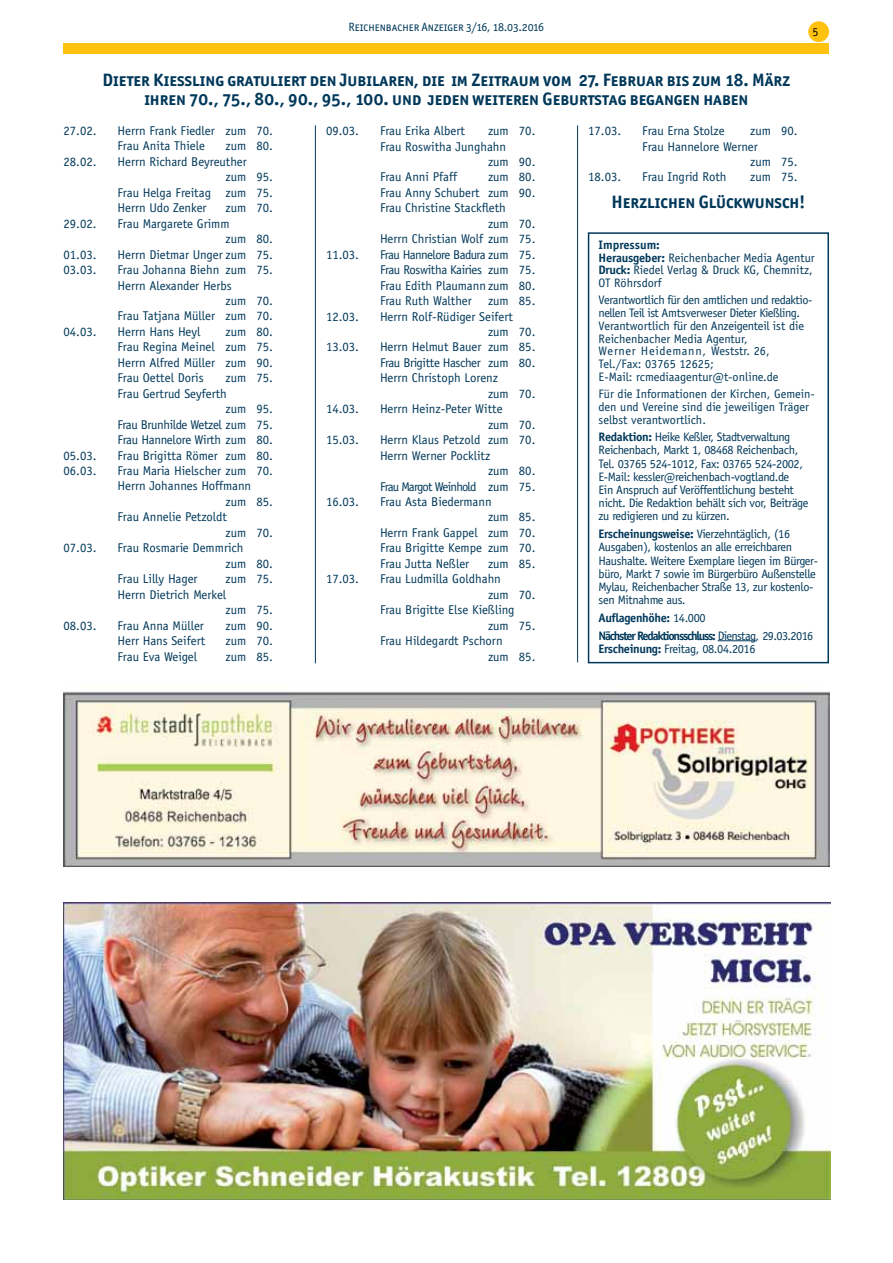
<style>
.page{position:relative;width:893px;height:1263px;background:#fff}
.page>*{position:absolute;margin:0;border:0;box-sizing:border-box;transform-origin:0 0}
.t1{font:18px/18.8px "Officina San ITC Bold SC";color:#00385a;text-align:center}
.t2{font:12.75px/15.5px "Officina Sans";color:#00385a}
.t3{font:12.75px "Officina Sans";letter-spacing:-.03em;color:#00385a}
.t4{font:12.75px "Officina Sans";letter-spacing:-.02em;color:#00385a}
.t5{font:12.75px "Officina Sans";letter-spacing:-.06em;color:#00385a}
.t6{font:12.3px/13.2px "Officina Sans";letter-spacing:-.03em;color:#00385a}
.t7{font:12.3px/12.8px "Officina Sans";color:#00385a}
.t8{font:700 12.3px/17.7px "Officina Sans";letter-spacing:-.1em;color:#00385a}
.t9{font:12px "Officina San ITC Book SC";color:#00385a}
.t10{font:12px "Officina Sans";color:#000}
.s1{font-weight:700}
.s2{font-weight:400}
</style>
<div class="page">
<div style="left:809px;top:22px;width:19px;height:19px;background:#ffc20e;border-radius:50%"></div>
<div style="left:808px;top:21px;width:21px;height:21px;border:2px solid #ffc20e;border-radius:50%"></div>
<div style="left:64px;top:44px;width:765px;height:10px;background:#ffc20e"></div>
<div style="left:588px;top:232px;width:241px;height:431px;border:2px solid #00385a"></div>
<hr style="left:718px;top:640px;width:38px;height:1px;background:#00385a">
<hr style="left:315px;top:125px;width:1px;height:538px;background:#00385a">
<hr style="left:577px;top:125px;width:1px;height:537px;background:#00385a">
<img style="left:64px;top:691px;width:765px;height:176px">
<img style="left:64px;top:903px;width:766px;height:296px">
<p class="t9" style="left:348px;top:20px;width:197px">Reichenbacher Anzeiger 3/16, 18.03.2016</p>
<p class="t10" style="left:812px;top:25px;width:7px">5</p>
<h1 class="t1" style="left:103px;top:71px;width:689px">Dieter Kießling gratuliert den Jubilaren, die im Zeitraum vom 27. Februar bis zum 18. März ihren 70., 75., 80., 90., 95., 100. und jeden weiteren Geburtstag begangen haben</h1>
<p class="t2" style="left:64px;top:123px;width:35px">27.02.</p>
<p class="t2" style="left:118px;top:123px;width:157px">Herrn Frank Fiedler zum 70.<br>Frau Anita Thiele</p>
<p class="t2" style="left:226px;top:138px;width:49px">zum 80.</p>
<p class="t2" style="left:64px;top:154px;width:35px">28.02.</p>
<p class="t2" style="left:118px;top:154px;width:131px">Herrn Richard Beyreuther</p>
<p class="t2" style="left:226px;top:169px;width:49px">zum 95.</p>
<p class="t2" style="left:118px;top:185px;width:157px">Frau Helga Freitag zum 75.</p>
<p class="t2" style="left:118px;top:200px;width:91px">Herrn Udo Zenker</p>
<p class="t2" style="left:226px;top:200px;width:49px">zum 70.</p>
<p class="t2" style="left:64px;top:216px;width:35px">29.02.</p>
<p class="t2" style="left:226px;top:216px;width:49px;text-indent:-108px">Frau Margarete Grimm<br>zum 80.</p>
<p class="t2" style="left:64px;top:247px;width:35px">01.03.</p>
<p class="t2" style="left:118px;top:247px;width:157px">Herrn Dietmar Unger zum 75.</p>
<p class="t2" style="left:64px;top:262px;width:35px">03.03.</p>
<p class="t2" style="left:118px;top:262px;width:157px">Frau Johanna Biehn zum 75.</p>
<p class="t2" style="left:118px;top:278px;width:116px">Herrn Alexander Herbs</p>
<p class="t2" style="left:226px;top:293px;width:49px">zum 70.</p>
<p class="t2" style="left:118px;top:308px;width:157px">Frau Tatjana Müller zum 70.</p>
<p class="t2" style="left:64px;top:324px;width:35px">04.03.</p>
<p class="t2" style="left:118px;top:324px;width:84px">Herrn Hans Heyl</p>
<p class="t2" style="left:118px;top:324px;width:157px;text-align:justify;text-indent:108px">zum 80.<br>Frau Regina Meinel zum 75.<br>Herrn Alfred Müller zum 90.<br>Frau Oettel Doris</p>
<p class="t2" style="left:226px;top:370px;width:49px">zum 75.</p>
<p class="t2" style="left:118px;top:386px;width:111px">Frau Gertrud Seyferth</p>
<p class="t2" style="left:226px;top:401px;width:49px">zum 95.</p>
<p class="t3" style="left:118px;top:417px;width:157px">Frau Brunhilde Wetzel zum 75.</p>
<p class="t4" style="left:118px;top:432px;width:157px">Frau Hannelore Wirth zum 80.</p>
<p class="t2" style="left:64px;top:447px;width:35px">05.03.</p>
<p class="t2" style="left:118px;top:447px;width:157px">Frau Brigitta Römer zum 80.</p>
<p class="t2" style="left:64px;top:463px;width:35px">06.03.</p>
<p class="t2" style="left:118px;top:463px;width:157px">Frau Maria Hielscher zum 70.</p>
<p class="t2" style="left:118px;top:478px;width:135px">Herrn Johannes Hoffmann</p>
<p class="t2" style="left:226px;top:494px;width:49px">zum 85.</p>
<p class="t2" style="left:118px;top:509px;width:111px">Frau Annelie Petzoldt</p>
<p class="t2" style="left:226px;top:525px;width:49px">zum 70.</p>
<p class="t2" style="left:64px;top:540px;width:35px">07.03.</p>
<p class="t2" style="left:118px;top:540px;width:127px">Frau Rosmarie Demmrich</p>
<p class="t2" style="left:226px;top:556px;width:49px">zum 80.</p>
<p class="t2" style="left:118px;top:571px;width:82px">Frau Lilly Hager</p>
<p class="t2" style="left:226px;top:571px;width:49px">zum 75.</p>
<p class="t2" style="left:118px;top:587px;width:110px">Herrn Dietrich Merkel</p>
<p class="t2" style="left:226px;top:602px;width:49px">zum 75.</p>
<p class="t2" style="left:64px;top:617px;width:35px">08.03.</p>
<p class="t2" style="left:118px;top:617px;width:88px">Frau Anna Müller</p>
<p class="t2" style="left:226px;top:617px;width:49px">zum 90.</p>
<p class="t2" style="left:118px;top:633px;width:89px">Herr Hans Seifert</p>
<p class="t2" style="left:226px;top:633px;width:49px">zum 70.</p>
<p class="t2" style="left:118px;top:649px;width:81px">Frau Eva Weigel</p>
<p class="t2" style="left:226px;top:649px;width:49px">zum 85.</p>
<p class="t2" style="left:326px;top:123px;width:35px">09.03.</p>
<p class="t2" style="left:380px;top:123px;width:87px">Frau Erika Albert</p>
<p class="t2" style="left:488px;top:123px;width:49px">zum 70.</p>
<p class="t2" style="left:380px;top:139px;width:128px">Frau Roswitha Junghahn</p>
<p class="t2" style="left:488px;top:154px;width:49px">zum 90.</p>
<p class="t2" style="left:380px;top:169px;width:79px">Frau Anni Pfaff</p>
<p class="t2" style="left:488px;top:169px;width:49px">zum 80.</p>
<p class="t2" style="left:380px;top:185px;width:157px">Frau Anny Schubert zum 90.</p>
<p class="t2" style="left:380px;top:200px;width:127px">Frau Christine Stackfleth</p>
<p class="t2" style="left:488px;top:216px;width:49px">zum 70.</p>
<p class="t2" style="left:380px;top:231px;width:157px">Herrn Christian Wolf zum 75.</p>
<p class="t2" style="left:326px;top:247px;width:35px">11.03.</p>
<p class="t2" style="left:380px;top:247px;width:157px;text-align:justify">Frau Hannelore Badura zum 75.<br>Frau Roswitha Kairies zum 75.<br>Frau Edith Plaumann zum 80.<br>Frau Ruth Walther</p>
<p class="t2" style="left:488px;top:293px;width:49px">zum 85.</p>
<p class="t2" style="left:326px;top:309px;width:35px">12.03.</p>
<p class="t2" style="left:488px;top:309px;width:49px;text-indent:-108px">Herrn Rolf-Rüdiger Seifert zum 70.</p>
<p class="t2" style="left:326px;top:339px;width:35px">13.03.</p>
<p class="t2" style="left:380px;top:339px;width:157px">Herrn Helmut Bauer zum 85.</p>
<p class="t3" style="left:380px;top:355px;width:157px">Frau Brigitte Hascher zum 80.</p>
<p class="t2" style="left:380px;top:370px;width:120px">Herrn Christoph Lorenz</p>
<p class="t2" style="left:488px;top:386px;width:49px">zum 70.</p>
<p class="t2" style="left:326px;top:401px;width:35px">14.03.</p>
<p class="t2" style="left:488px;top:401px;width:49px;text-indent:-108px">Herrn Heinz-Peter Witte<br>zum 70.</p>
<p class="t2" style="left:326px;top:432px;width:35px">15.03.</p>
<p class="t2" style="left:380px;top:432px;width:157px">Herrn Klaus Petzold zum 70.</p>
<p class="t2" style="left:380px;top:448px;width:112px">Herrn Werner Pocklitz</p>
<p class="t2" style="left:488px;top:463px;width:49px">zum 80.</p>
<p class="t5" style="left:380px;top:479px;width:157px">Frau Margot Weinhold zum 75.</p>
<p class="t2" style="left:326px;top:494px;width:35px">16.03.</p>
<p class="t2" style="left:380px;top:494px;width:113px">Frau Asta Biedermann</p>
<p class="t2" style="left:488px;top:509px;width:49px">zum 85.</p>
<p class="t2" style="left:380px;top:525px;width:157px">Herrn Frank Gappel zum 70.</p>
<p class="t2" style="left:380px;top:540px;width:157px">Frau Brigitte Kempe zum 70.</p>
<p class="t2" style="left:380px;top:556px;width:91px">Frau Jutta Neßler</p>
<p class="t2" style="left:488px;top:556px;width:49px">zum 85.</p>
<p class="t2" style="left:326px;top:571px;width:35px">17.03.</p>
<p class="t2" style="left:380px;top:571px;width:122px">Frau Ludmilla Goldhahn</p>
<p class="t2" style="left:488px;top:587px;width:49px">zum 70.</p>
<p class="t2" style="left:380px;top:602px;width:136px">Frau Brigitte Else Kießling</p>
<p class="t2" style="left:488px;top:618px;width:49px">zum 75.</p>
<p class="t2" style="left:380px;top:633px;width:124px">Frau Hildegardt Pschorn</p>
<p class="t2" style="left:488px;top:648px;width:49px">zum 85.</p>
<p class="t2" style="left:588px;top:123px;width:35px">17.03.</p>
<p class="t2" style="left:642px;top:123px;width:84px">Frau Erna Stolze</p>
<p class="t2" style="left:750px;top:123px;width:49px">zum 90.</p>
<p class="t2" style="left:642px;top:138px;width:117px">Frau Hannelore Werner</p>
<p class="t2" style="left:750px;top:154px;width:49px">zum 75.</p>
<p class="t2" style="left:588px;top:169px;width:35px">18.03.</p>
<p class="t2" style="left:642px;top:169px;width:86px">Frau Ingrid Roth</p>
<p class="t2" style="left:750px;top:169px;width:49px">zum 75.</p>
<h1 class="t1" style="left:612px;top:192px;width:196px">Herzlichen Glückwunsch!</h1>
<p class="t7" style="left:599px;top:238px;width:218px"><span class="s1">Impressum:<br>Herausgeber:</span> Reichenbacher Media Agentur<br><span class="s1">Druck:</span> Riedel Verlag &amp; Druck KG, Chemnitz,<br>OT Röhrsdorf</p>
<p class="t6" style="left:599px;top:294px;width:215px;line-height:12.8px">Verantwortlich für den amtlichen und redaktio&shy;nellen Teil ist Amtsverweser Dieter Kießling.<br>Verantwortlich für den Anzeigenteil ist die Reichenbacher Media Agentur,<br>Werner Heidemann, Weststr. 26, Tel./Fax: 03765 12625;<br>E-Mail: rcmediaagentur@t-online.de</p>
<p class="t7" style="left:599px;top:387px;width:218px">Für die Informationen der Kirchen, Gemein&shy;den und Vereine sind die jeweiligen Träger selbst verantwortlich.</p>
<p class="t6" style="left:599px;top:430px;width:211px"><span class="s1">Redaktion:</span> Heike Keßler, Stadtverwaltung Reichenbach, Markt 1, 08468 Reichenbach, Tel. 03765 524-1012, Fax: 03765 524-2002, E-Mail: kessler@reichenbach-vogtland.de<br>Ein Anspruch auf Veröffentlichung besteht nicht. Die Redaktion behält sich vor, Beiträge zu redigieren und zu kürzen.</p>
<p class="t6" style="left:599px;top:527px;width:221px"><span class="s1">Erscheinungsweise:</span> Vierzehntäglich, (16<br>Ausgaben), kostenlos an alle erreichbaren Haushalte. Weitere Exemplare liegen im Bürger&shy;büro, Markt 7 sowie im Bürgerbüro Außenstelle Mylau, Reichenbacher Straße 13, zur kostenlo&shy;sen Mitnahme aus.</p>
<p class="t8" style="left:599px;top:609px;width:216px">Auflagenhöhe: <span class="s2">14.000<br></span>Nächster Redaktionsschluss: <span class="s2">Dienstag, 29.03.2016</span></p>
<p class="t6" style="left:599px;top:642px;width:158px"><span class="s1">Erscheinung:</span> Freitag, 08.04.2016</p>
</div>
